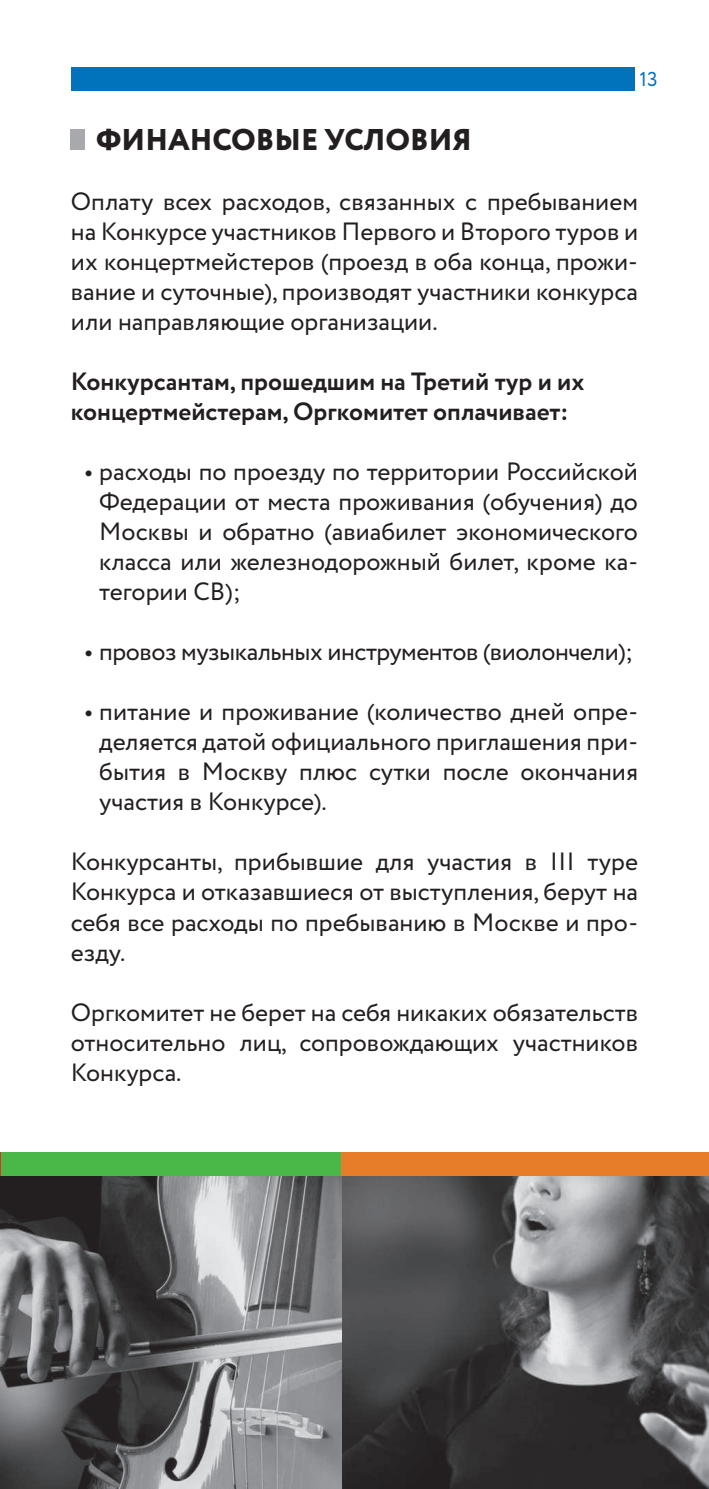
<style>
.page{position:relative;width:709px;height:1489px;background:#fff}
.page>*{position:absolute;margin:0;border:0;box-sizing:border-box;transform-origin:0 0}
.t1{font:800 30px "Circe";color:#231f20}
.t2{font:25px/30px "Circe";color:#231f20;text-align:justify}
.t3{font:700 25px/30px "Circe";color:#231f20}
.t4{font:25px "Circe";letter-spacing:-.02em;color:#231f20}
.t5{font:20px "Circe";color:#0073bc}
.s1{font-weight:700}
</style>
<div class="page">
<div style="left:71px;top:67px;width:563px;height:23px;background:#0073bc"></div>
<div style="left:71px;top:129px;width:14px;height:21px;background:#a8a9ad"></div>
<img style="left:0;top:1175px;width:709px;height:313px">
<svg style="left:0;top:1152px;width:1px;height:23px"></svg>
<div style="left:1px;top:1152px;width:340px;height:23px;background:#4ab849"></div>
<div style="left:341px;top:1152px;width:368px;height:23px;background:#e77d29"></div>
<p class="t1" style="left:96px;top:119px;width:377px">ФИНАНСОВЫЕ УСЛОВИЯ</p>
<p class="t5" style="left:639px;top:66px;width:20px">13</p>
<p class="t2" style="left:71px;top:187px;width:568px">Оплату всех расходов, связанных с пребыванием на Конкурсе участников Первого и Второго туров и их концертмейстеров (проезд в оба конца, прожи&shy;вание и суточные), производят участники конкурса или направляющие организации.</p>
<p class="t3" style="left:71px;top:368px;width:515px">Конкурсантам, прошедшим на Третий тур и их концертмейстерам, Оргкомитет оплачивает:</p>
<p class="t2" style="left:99px;top:457px;width:540px;text-indent:-14px"><span class="s1">•</span> расходы по проезду по территории Российской Федерации от места проживания (обучения) до Москвы и обратно (авиабилет экономического класса или железнодорожный билет, кроме ка&shy;тегории СВ);</p>
<p class="t4" style="left:85px;top:635px;width:550px"><span class="s1">•</span> провоз музыкальных инструментов (виолончели);</p>
<p class="t2" style="left:99px;top:697px;width:540px;text-indent:-14px"><span class="s1">•</span> питание и проживание (количество дней опре&shy;деляется датой официального приглашения при&shy;бытия в Москву плюс сутки после окончания участия в Конкурсе).</p>
<p class="t2" style="left:71px;top:847px;width:568px">Конкурсанты, прибывшие для участия в III туре Конкурса и отказавшиеся от выступления, берут на себя все расходы по пребыванию в Москве и про&shy;езду.</p>
<p class="t2" style="left:71px;top:997px;width:568px">Оргкомитет не берет на себя никаких обязательств относительно лиц, сопровождающих участников Конкурса.</p>
</div>
